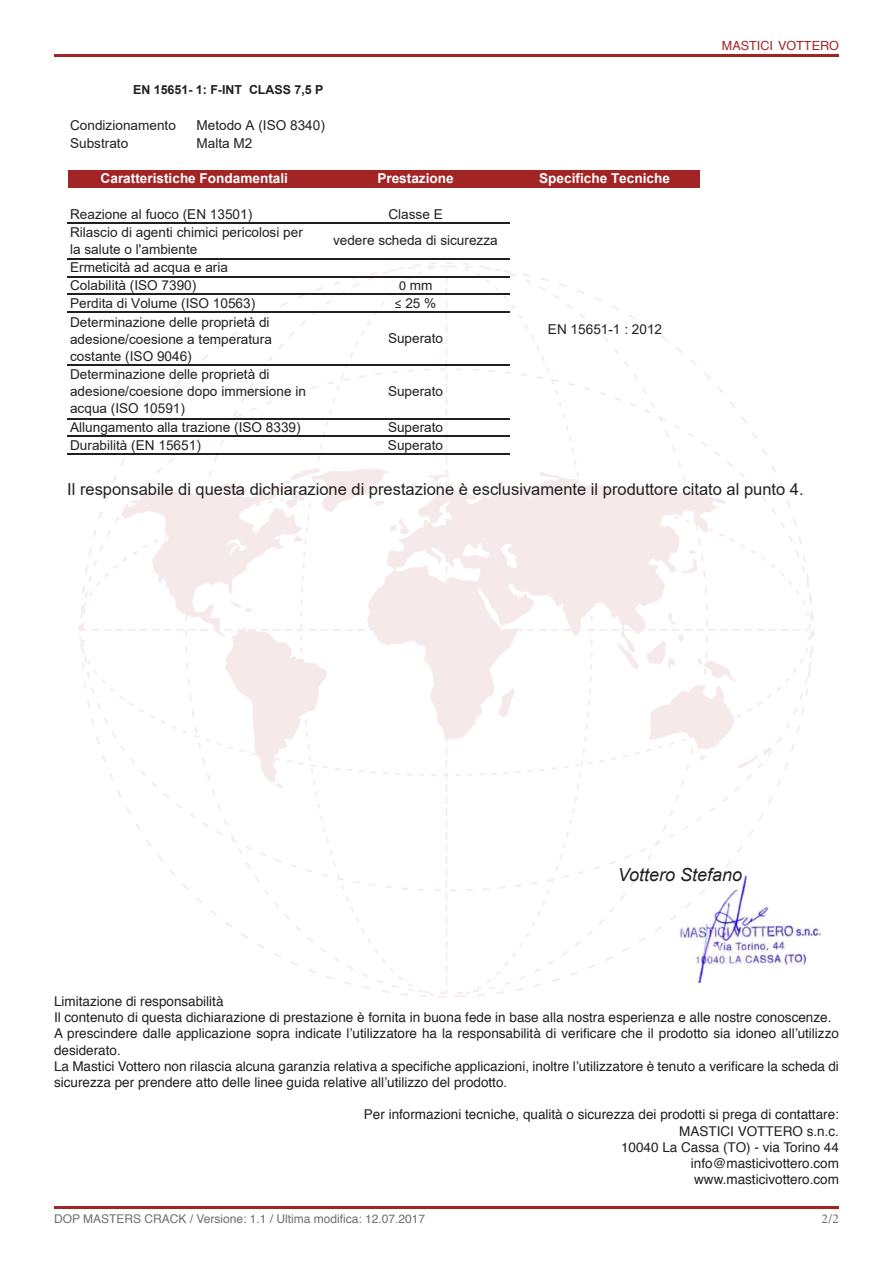
<style>
.page{position:relative;width:893px;height:1263px;background:#fff}
.page>*{position:absolute;margin:0;border:0;box-sizing:border-box;transform-origin:0 0}
.t1{font:italic 18px "Arial";color:#231f20}
.t2{font:16.5px "Arial";color:#231f20}
.t3{font:13.65px/16.8px "Arial";color:#231f20}
.t4{font:700 13.65px "Arial";color:#fff}
.t5{font:13.5px/16.2px "Helvetica";color:#231f20}
.t6{font:13.5px "Minion Pro";color:#6e6e6e}
.t7{font:12.6px "Helvetica";color:#a22425}
.t8{font:700 12.45px "Arial";color:#231f20}
.t9{font:12px "Helvetica";color:#6e6e6e}
.s1{font-family:"Calibri"}
</style>
<div class="page">
<img style="left:67px;top:258px;width:747px;height:740px">
<div style="left:68px;top:170px;width:631px;height:18px;background:#a22425"></div>
<hr style="left:68px;top:223px;width:442px;height:1px;background:#231f20">
<hr style="left:68px;top:258px;width:442px;height:1px;background:#231f20">
<hr style="left:68px;top:276px;width:442px;height:1px;background:#231f20">
<hr style="left:68px;top:294px;width:442px;height:1px;background:#231f20">
<hr style="left:68px;top:311px;width:442px;height:2px;background:#231f20">
<hr style="left:68px;top:365px;width:442px;height:1px;background:#231f20">
<hr style="left:68px;top:418px;width:442px;height:1px;background:#231f20">
<hr style="left:68px;top:436px;width:442px;height:1px;background:#231f20">
<hr style="left:68px;top:454px;width:442px;height:1px;background:#231f20">
<hr style="left:54px;top:1206px;width:785px;height:3px;background:#a22425">
<hr style="left:54px;top:54px;width:785px;height:3px;background:#a22425">
<img style="left:673px;top:872px;width:149px;height:110px">
<p class="t8" style="left:133px;top:81px;width:192px">EN 15651- 1: F-INT CLASS 7,5 P</p>
<p class="t3" style="left:70px;top:117px;width:107px">Condizionamento</p>
<p class="t3" style="left:196px;top:117px;width:130px">Metodo A (ISO 8340)</p>
<p class="t3" style="left:70px;top:134px;width:60px">Substrato</p>
<p class="t3" style="left:196px;top:134px;width:57px">Malta M2</p>
<p class="t4" style="left:101px;top:169px;width:189px">Caratteristiche Fondamentali</p>
<p class="t4" style="left:377px;top:169px;width:78px">Prestazione</p>
<p class="t4" style="left:539px;top:169px;width:132px">Specifiche Tecniche</p>
<p class="t3" style="left:70px;top:205px;width:184px">Reazione al fuoco (EN 13501)</p>
<p class="t3" style="left:388px;top:205px;width:56px">Classe E</p>
<p class="t3" style="left:70px;top:224px;width:234px">Rilascio di agenti chimici pericolosi per la salute o l'ambiente</p>
<p class="t3" style="left:333px;top:232px;width:166px">vedere scheda di sicurezza</p>
<p class="t3" style="left:70px;top:259px;width:159px">Ermeticità ad acqua e aria</p>
<p class="t3" style="left:70px;top:294px;width:187px">Perdita di Volume (ISO 10563)</p>
<p class="t3" style="left:70px;top:277px;width:128px">Colabilità (ISO 7390)</p>
<p class="t3" style="left:399px;top:276px;width:35px"><span class="s1">0</span> mm</p>
<p class="t3" style="left:395px;top:294px;width:43px"><span class="s1">≤</span> 25 %</p>
<p class="t3" style="left:70px;top:314px;width:203px">Determinazione delle proprietà di adesione/coesione a temperatura costante (ISO 9046)</p>
<p class="t3" style="left:70px;top:366px;width:237px">Determinazione delle proprietà di adesione/coesione dopo immersione in acqua (ISO 10591)</p>
<p class="t3" style="left:388px;top:330px;width:57px">Superato</p>
<p class="t3" style="left:388px;top:383px;width:57px">Superato</p>
<p class="t3" style="left:70px;top:419px;width:232px">Allungamento alla trazione (ISO 8339)</p>
<p class="t3" style="left:388px;top:419px;width:57px">Superato</p>
<p class="t3" style="left:70px;top:436px;width:132px">Durabilità (EN 15651)</p>
<p class="t3" style="left:388px;top:436px;width:57px">Superato</p>
<p class="t3" style="left:548px;top:321px;width:116px">EN 15651-1 : 2012</p>
<p class="t7" style="left:722px;top:36px;width:119px">MASTICI VOTTERO</p>
<p class="t2" style="left:67px;top:477px;width:738px">Il responsabile di questa dichiarazione di prestazione è esclusivamente il produttore citato al punto 4.</p>
<p class="t1" style="left:618px;top:863px;width:126px">Vottero Stefano</p>
<p class="t5" style="left:54px;top:993px;width:171px">Limitazione di responsabilità</p>
<p class="t5" style="left:54px;top:1010px;width:779px">Il contenuto di questa dichiarazione di prestazione è fornita in buona fede in base alla nostra esperienza e alle nostre conoscenze.</p>
<p class="t5" style="left:54px;top:1026px;width:786px">A prescindere dalle applicazione sopra indicate l’utilizzatore ha la responsabilità di verificare che il prodotto sia idoneo all’utilizzo desiderato.</p>
<p class="t5" style="left:54px;top:1058px;width:786px">La Mastici Vottero non rilascia alcuna garanzia relativa a specifiche applicazioni, inoltre l’utilizzatore è tenuto a verificare la scheda di sicurezza per prendere atto delle linee guida relative all’utilizzo del prodotto.</p>
<p class="t5" style="left:364px;top:1107px;width:476px">Per informazioni tecniche, qualità o sicurezza dei prodotti si prega di contattare:</p>
<p class="t5" style="left:679px;top:1123px;width:161px">MASTICI VOTTERO s.n.c.</p>
<p class="t5" style="left:621px;top:1139px;width:219px">10040 La Cassa (TO) - via Torino 44</p>
<p class="t5" style="left:691px;top:1155px;width:149px">info@masticivottero.com</p>
<p class="t5" style="left:694px;top:1172px;width:146px">www.masticivottero.com</p>
<p class="t9" style="left:54px;top:1209px;width:373px">DOP MASTERS CRACK / Versione: 1.1 / Ultima modifica: 12.07.2017</p>
<p class="t6" style="left:821px;top:1210px;width:19px">2/2</p>
</div>
